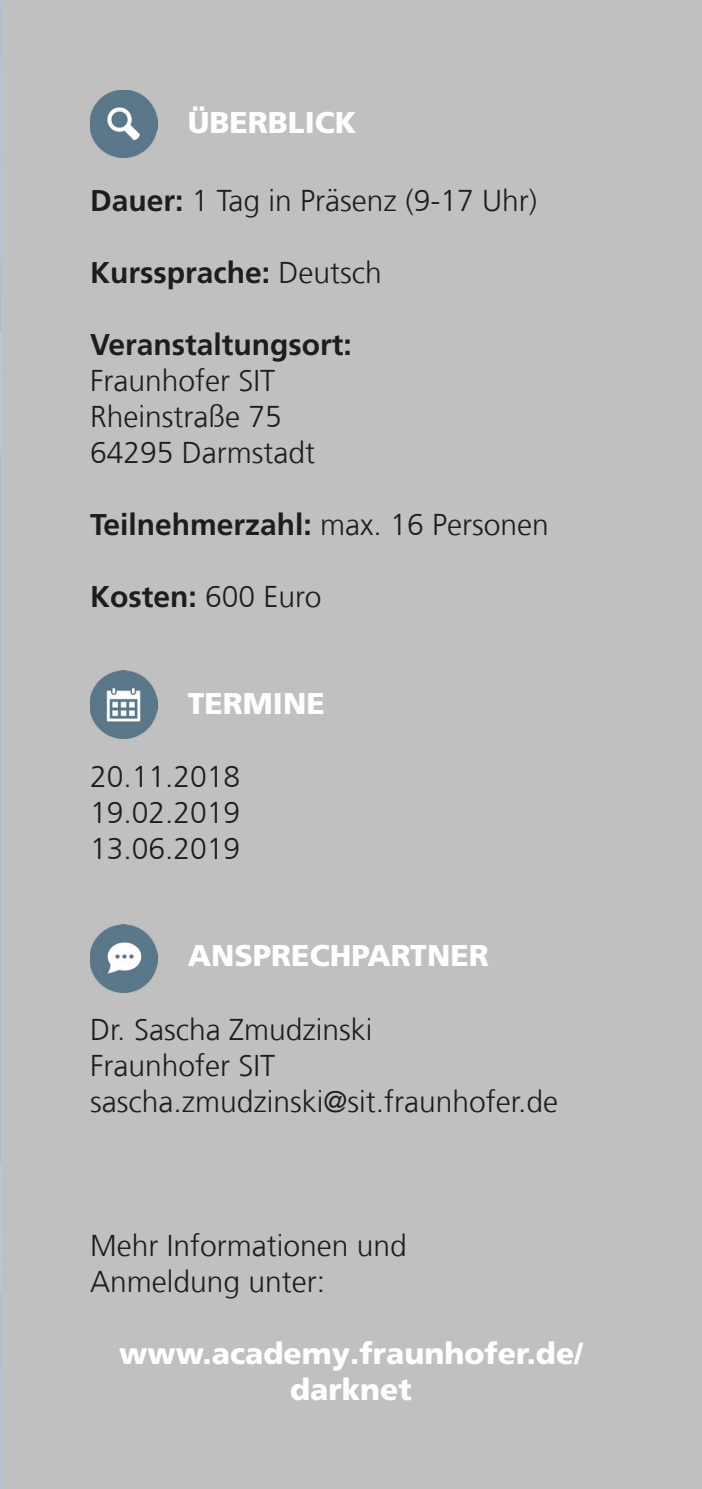
<style>
.page{position:relative;width:702px;height:1489px;background:#fff}
.page>*{position:absolute;margin:0;border:0;box-sizing:border-box;transform-origin:0 0}
.t1{font:300 30px/36px "Frutiger LT Com";color:#1d1d1b}
.t2{font:700 30px "Frutiger LT Com";color:#1d1d1b}
.t3{font:900 30px/36px "Frutiger LT Com";color:#fff;text-align:center}
.s1{font-weight:700}
.s2{font-weight:300}
</style>
<div class="page">
<img style="left:0;top:0;width:1px;height:1488px">
<div style="left:1px;top:0;width:701px;height:1488px;background:#c1c0c0"></div>
<img style="left:90px;top:670px;width:68px;height:68px">
<img style="left:90px;top:90px;width:68px;height:67px">
<img style="left:90px;top:924px;width:68px;height:68px">
<p class="t3" style="left:188px;top:105px;width:170px">ÜBERBLICK</p>
<p class="t1" style="left:90px;top:183px;width:448px"><span class="s1">Dauer:</span> 1 Tag in Präsenz (9-17 Uhr)</p>
<p class="t2" style="left:90px;top:255px;width:293px">Kurssprache: <span class="s2">Deutsch</span></p>
<p class="t2" style="left:90px;top:327px;width:263px">Veranstaltungsort:</p>
<p class="t1" style="left:90px;top:363px;width:227px">Fraunhofer SIT<br>Rheinstraße 75<br>64295 Darmstadt</p>
<p class="t2" style="left:90px;top:507px;width:460px">Teilnehmerzahl: <span class="s2">max. 16 Personen</span></p>
<p class="t2" style="left:90px;top:579px;width:233px">Kosten: <span class="s2">600 Euro</span></p>
<p class="t3" style="left:188px;top:685px;width:138px">TERMINE</p>
<p class="t1" style="left:90px;top:759px;width:152px;text-align:justify">20.11.2018<br>19.02.2019<br>13.06.2019</p>
<p class="t3" style="left:188px;top:937px;width:302px">ANSPRECHPARTNER</p>
<p class="t1" style="left:90px;top:1011px;width:469px">Dr. Sascha Zmudzinski<br>Fraunhofer SIT sascha.zmudzinski@sit.fraunhofer.de</p>
<p class="t1" style="left:90px;top:1227px;width:318px">Mehr Informationen und<br>Anmeldung unter:</p>
<p class="t3" style="left:119px;top:1335px;width:465px">www.academy.fraunhofer.de/ darknet</p>
</div>
